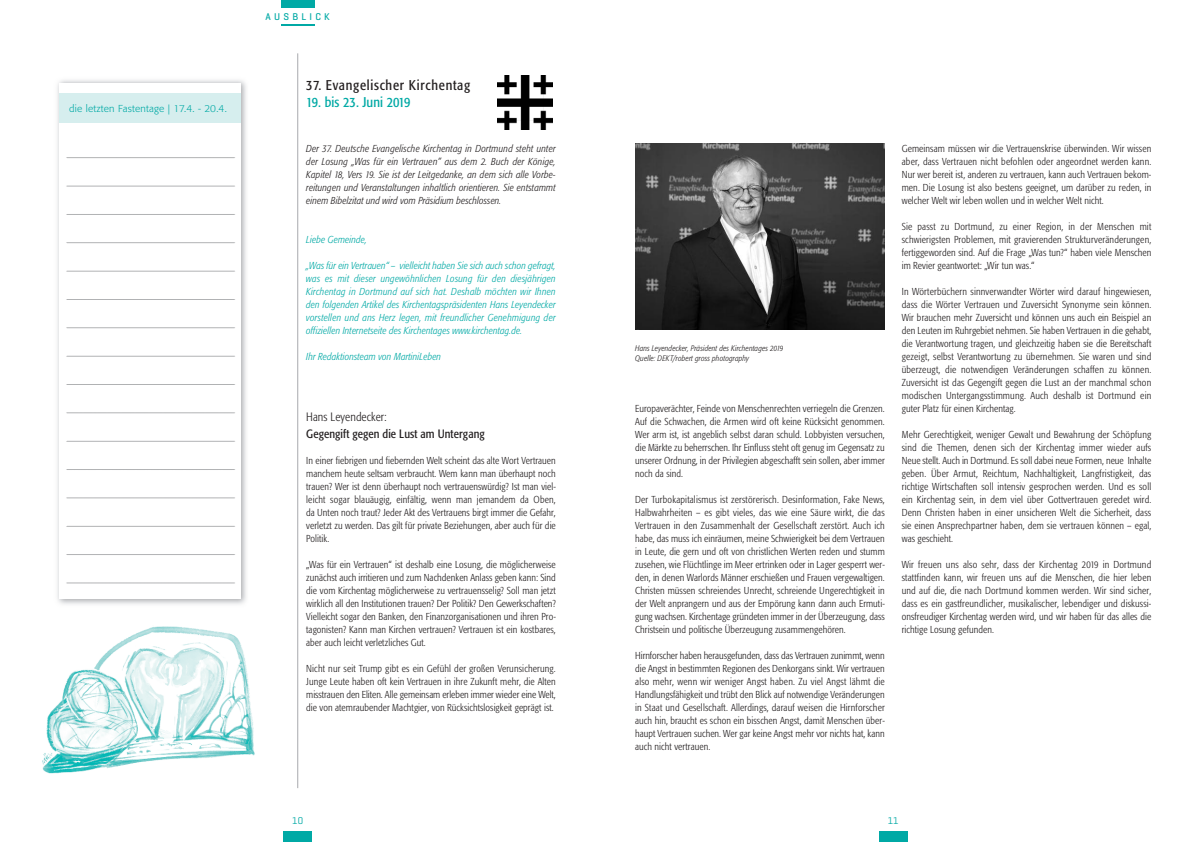
<style>
.page{position:relative;width:1191px;height:842px;background:#fff}
.page>*{position:absolute;margin:0;border:0;box-sizing:border-box;transform-origin:0 0}
.t1{font:condensed 14px "Formata";letter-spacing:.05em;color:#231f20}
.t2{font:condensed 14px "Formata";letter-spacing:.005em;color:#00a9a5}
.t3{font:condensed 12px "Formata";letter-spacing:.01em;color:#231f20}
.t4{font:300 condensed 12px "Formata";letter-spacing:.01em;color:#231f20}
.t5{font:300 condensed 10px/13px "Formata";letter-spacing:.01em;color:#231f20;text-align:justify}
.t6{font:italic 300 condensed 10px/13px "Formata";letter-spacing:.01em;color:#00a9a5;text-align:justify}
.t7{font:italic 300 condensed 10px/13px "Formata";letter-spacing:.01em;color:#231f20;text-align:justify}
.t8{font:300 10px "Formata";letter-spacing:.025em;color:#00a9a5}
.t9{font:500 10px "Geogrotesque";letter-spacing:.325em;color:#00a9a5}
.t10{font:10px "Geogrotesque";color:#00a9a5}
.t11{font:italic 300 condensed 8px/10px "Formata";letter-spacing:.01em;color:#231f20}
</style>
<div class="page">
<div style="left:879px;top:831px;width:28px;height:11px;background:#00a9a5"></div>
<div style="left:283px;top:831px;width:29px;height:11px;background:#00a9a5"></div>
<div style="left:281px;top:0;width:34px;height:8px;background:#00a9a5"></div>
<hr style="left:281px;top:24px;width:34px;height:1px;background:#00a9a5">
<img style="left:498px;top:75px;width:54px;height:55px">
<img style="left:635px;top:144px;width:249px;height:186px">
<hr style="left:297px;top:53px;width:1px;height:735px;background:#a8a9ad">
<img style="left:57px;top:80px;width:189px;height:524px">
<div style="left:60px;top:83px;width:181px;height:515px;background:#fff"></div>
<div style="left:60px;top:93px;width:181px;height:30px;background:#d6eeee"></div>
<svg style="left:66px;top:157px;width:169px;height:1px"></svg>
<svg style="left:66px;top:186px;width:169px;height:1px"></svg>
<svg style="left:66px;top:214px;width:169px;height:1px"></svg>
<svg style="left:66px;top:242px;width:169px;height:1px"></svg>
<svg style="left:66px;top:271px;width:169px;height:1px"></svg>
<svg style="left:66px;top:299px;width:169px;height:1px"></svg>
<svg style="left:67px;top:328px;width:168px;height:1px"></svg>
<svg style="left:66px;top:356px;width:169px;height:1px"></svg>
<svg style="left:66px;top:384px;width:169px;height:1px"></svg>
<svg style="left:67px;top:413px;width:168px;height:1px"></svg>
<svg style="left:66px;top:441px;width:169px;height:1px"></svg>
<svg style="left:66px;top:469px;width:169px;height:1px"></svg>
<svg style="left:66px;top:498px;width:169px;height:1px"></svg>
<svg style="left:66px;top:526px;width:169px;height:1px"></svg>
<svg style="left:66px;top:554px;width:169px;height:1px"></svg>
<svg style="left:66px;top:583px;width:169px;height:1px"></svg>
<img style="left:42px;top:626px;width:213px;height:148px">
<p class="t8" style="left:69px;top:104px;width:159px">die letzten Fastentage | 17.4. - 20.4.</p>
<p class="t9" style="left:265px;top:13px;width:66px">AUSBLICK</p>
<h1 class="t1" style="left:306px;top:79px;width:165px">37. Evangelischer Kirchentag</h1>
<h1 class="t2" style="left:306px;top:96px;width:106px">19. bis 23. Juni 2019</h1>
<p class="t7" style="left:306px;top:143px;width:251px">Der 37. Deutsche Evangelische Kirchentag in Dortmund steht unter der Losung „Was für ein Vertrauen” aus dem 2. Buch der Könige, Kapitel 18, Vers 19. Sie ist der Leitgedanke, an dem sich alle Vorbe&shy;reitungen und Veranstaltungen inhaltlich orientieren. Sie entstammt einem Bibelzitat und wird vom Präsidium beschlossen.</p>
<p class="t6" style="left:306px;top:234px;width:62px">Liebe Gemeinde,</p>
<p class="t6" style="left:306px;top:260px;width:251px">„Was für ein Vertrauen“ – vielleicht haben Sie sich auch schon gefragt, was es mit dieser ungewöhnlichen Losung für den diesjährigen Kirchentag in Dortmund auf sich hat. Deshalb möchten wir Ihnen den folgenden Artikel des Kirchentagspräsidenten Hans Leyendecker vorstellen und ans Herz legen, mit freundlicher Genehmigung der offiziellen Internetseite des Kirchentages www.kirchentag.de.</p>
<p class="t6" style="left:306px;top:351px;width:136px">Ihr Redaktionsteam von MartiniLeben</p>
<p class="t4" style="left:306px;top:412px;width:82px">Hans Leyendecker:</p>
<p class="t3" style="left:306px;top:429px;width:180px">Gegengift gegen die Lust am Untergang</p>
<p class="t5" style="left:306px;top:455px;width:251px">In einer fiebrigen und fiebernden Welt scheint das alte Wort Vertrauen manchem heute seltsam verbraucht. Wem kann man überhaupt noch trauen? Wer ist denn überhaupt noch vertrauenswürdig? Ist man viel&shy;leicht sogar blauäugig, einfältig, wenn man jemandem da Oben, da Unten noch traut? Jeder Akt des Vertrauens birgt immer die Gefahr, verletzt zu werden. Das gilt für private Beziehungen, aber auch für die Politik.</p>
<p class="t5" style="left:306px;top:559px;width:251px">„Was für ein Vertrauen“ ist deshalb eine Losung, die möglicherweise zunächst auch irritieren und zum Nachdenken Anlass geben kann: Sind die vom Kirchentag möglicherweise zu vertrauensselig? Soll man jetzt wirklich all den Institutionen trauen? Der Politik? Den Gewerkschaften?<br>Vielleicht sogar den Banken, den Finanzorganisationen und ihren Pro&shy;tagonisten? Kann man Kirchen vertrauen? Vertrauen ist ein kostbares, aber auch leicht verletzliches Gut.</p>
<p class="t5" style="left:306px;top:663px;width:251px">Nicht nur seit Trump gibt es ein Gefühl der großen Verunsicherung.<br>Junge Leute haben oft kein Vertrauen in ihre Zukunft mehr, die Alten misstrauen den Eliten. Alle gemeinsam erleben immer wieder eine Welt, die von atemraubender Machtgier, von Rücksichtslosigkeit geprägt ist.</p>
<p class="t10" style="left:292px;top:817px;width:12px">10</p>
<p class="t11" style="left:635px;top:344px;width:150px">Hans Leyendecker, Präsident des Kirchentages 2019<br>Quelle: DEKT/robert gross photography</p>
<p class="t5" style="left:635px;top:403px;width:251px">Europaverächter, Feinde von Menschenrechten verriegeln die Grenzen.<br>Auf die Schwachen, die Armen wird oft keine Rücksicht genommen.<br>Wer arm ist, ist angeblich selbst daran schuld. Lobbyisten versuchen, die Märkte zu beherrschen. Ihr Einfluss steht oft genug im Gegensatz zu unserer Ordnung, in der Privilegien abgeschafft sein sollen, aber immer noch da sind.</p>
<p class="t5" style="left:635px;top:494px;width:251px">Der Turbokapitalismus ist zerstörerisch. Desinformation, Fake News, Halbwahrheiten – es gibt vieles, das wie eine Säure wirkt, die das Vertrauen in den Zusammenhalt der Gesellschaft zerstört. Auch ich habe, das muss ich einräumen, meine Schwierigkeit bei dem Vertrauen in Leute, die gern und oft von christlichen Werten reden und stumm zusehen, wie Flüchtlinge im Meer ertrinken oder in Lager gesperrt wer&shy;den, in denen Warlords Männer erschießen und Frauen vergewaltigen.<br>Christen müssen schreiendes Unrecht, schreiende Ungerechtigkeit in der Welt anprangern und aus der Empörung kann dann auch Ermuti&shy;gung wachsen. Kirchentage gründeten immer in der Überzeugung, dass Christsein und politische Überzeugung zusammengehören.</p>
<p class="t5" style="left:635px;top:650px;width:251px">Hirnforscher haben herausgefunden, dass das Vertrauen zunimmt, wenn die Angst in bestimmten Regionen des Denkorgans sinkt. Wir vertrauen also mehr, wenn wir weniger Angst haben. Zu viel Angst lähmt die Handlungsfähigkeit und trübt den Blick auf notwendige Veränderungen in Staat und Gesellschaft. Allerdings, darauf weisen die Hirnforscher auch hin, braucht es schon ein bisschen Angst, damit Menschen über&shy;haupt Vertrauen suchen. Wer gar keine Angst mehr vor nichts hat, kann auch nicht vertrauen.</p>
<p class="t5" style="left:901px;top:143px;width:251px">Gemeinsam müssen wir die Vertrauenskrise überwinden. Wir wissen aber, dass Vertrauen nicht befohlen oder angeordnet werden kann.<br>Nur wer bereit ist, anderen zu vertrauen, kann auch Vertrauen bekom&shy;men. Die Losung ist also bestens geeignet, um darüber zu reden, in welcher Welt wir leben wollen und in welcher Welt nicht.</p>
<p class="t5" style="left:901px;top:221px;width:251px">Sie passt zu Dortmund, zu einer Region, in der Menschen mit schwierigsten Problemen, mit gravierenden Strukturveränderungen, fertiggeworden sind. Auf die Frage „Was tun?“ haben viele Menschen im Revier geantwortet: „Wir tun was.“</p>
<p class="t5" style="left:901px;top:286px;width:251px">In Wörterbüchern sinnverwandter Wörter wird darauf hingewiesen, dass die Wörter Vertrauen und Zuversicht Synonyme sein können.<br>Wir brauchen mehr Zuversicht und können uns auch ein Beispiel an den Leuten im Ruhrgebiet nehmen. Sie haben Vertrauen in die gehabt, die Verantwortung tragen, und gleichzeitig haben sie die Bereitschaft gezeigt, selbst Verantwortung zu übernehmen. Sie waren und sind überzeugt, die notwendigen Veränderungen schaffen zu können.<br>Zuversicht ist das Gegengift gegen die Lust an der manchmal schon modischen Untergangsstimmung. Auch deshalb ist Dortmund ein guter Platz für einen Kirchentag.</p>
<p class="t5" style="left:901px;top:429px;width:251px">Mehr Gerechtigkeit, weniger Gewalt und Bewahrung der Schöpfung sind die Themen, denen sich der Kirchentag immer wieder aufs Neue stellt. Auch in Dortmund. Es soll dabei neue Formen, neue Inhalte geben. Über Armut, Reichtum, Nachhaltigkeit, Langfristigkeit, das richtige Wirtschaften soll intensiv gesprochen werden. Und es soll ein Kirchentag sein, in dem viel über Gottvertrauen geredet wird.<br>Denn Christen haben in einer unsicheren Welt die Sicherheit, dass sie einen Ansprechpartner haben, dem sie vertrauen können – egal, was geschieht.</p>
<p class="t5" style="left:901px;top:559px;width:251px">Wir freuen uns also sehr, dass der Kirchentag 2019 in Dortmund stattfinden kann, wir freuen uns auf die Menschen, die hier leben und auf die, die nach Dortmund kommen werden. Wir sind sicher, dass es ein gastfreundlicher, musikalischer, lebendiger und diskussi&shy;onsfreudiger Kirchentag werden wird, und wir haben für das alles die richtige Losung gefunden.</p>
<p class="t10" style="left:887px;top:817px;width:12px">11</p>
</div>
